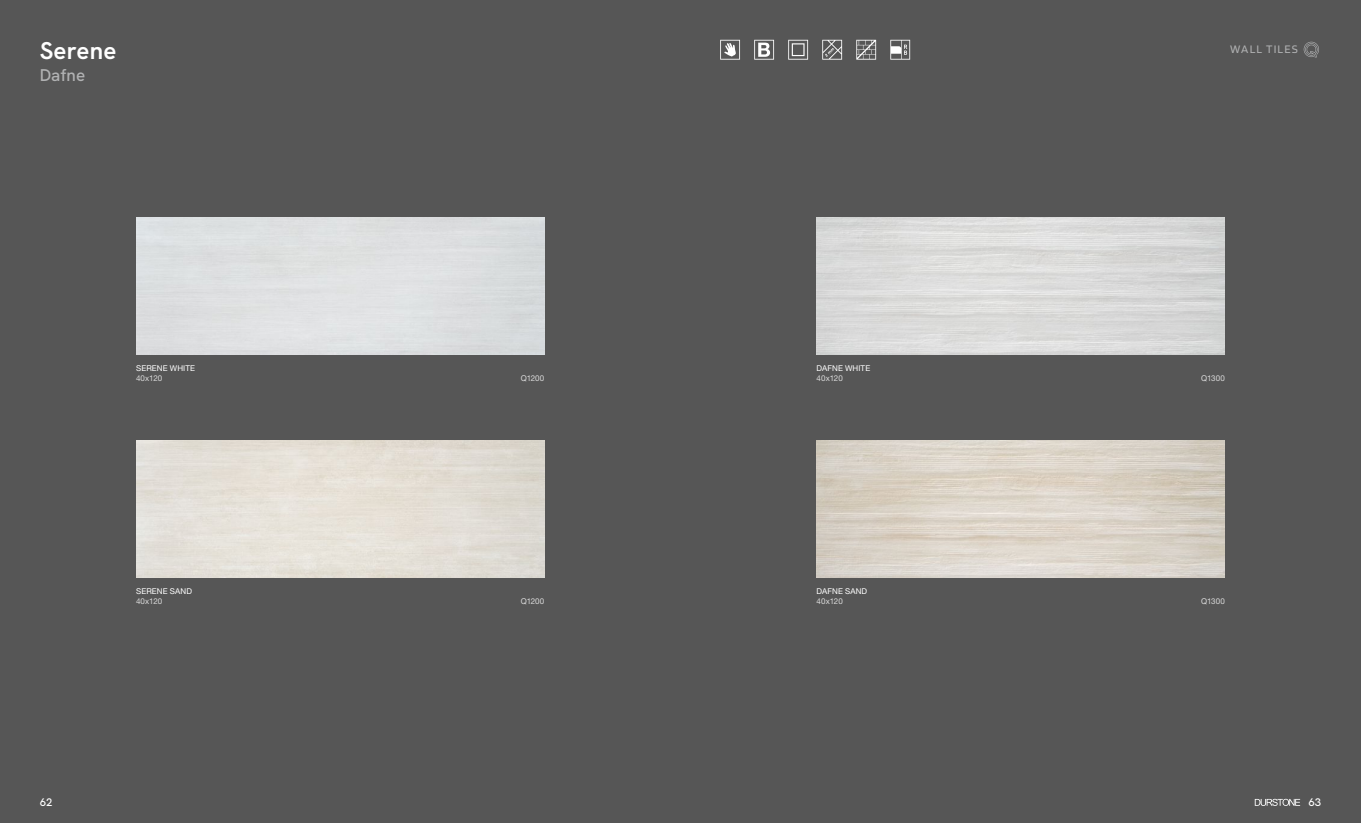
<style>
.page{position:relative;width:1361px;height:823px;background:#fff}
.page>*{position:absolute;margin:0;border:0;box-sizing:border-box;transform-origin:0 0}
.t1{font:700 24px "HK Grotesk";letter-spacing:.01em;color:#fff}
.t2{font:600 17px "HK Grotesk";letter-spacing:.005em;color:#b1b2b3}
.t3{font:12px "Blinker";letter-spacing:.1em;color:#b1b2b3}
.t4{font:600 11px "HK Grotesk";color:#fff}
.t5{font:8px "Helvetica Neue LT Std";letter-spacing:-.005em;color:#dadada}
.t6{font:8px "Helvetica Neue LT Std";letter-spacing:.015em;color:#fff}
</style>
<div class="page">
<div style="left:0;top:0;width:1361px;height:822px;background:#565656"></div>
<img style="left:816px;top:217px;width:409px;height:137px">
<img style="left:816px;top:440px;width:409px;height:137px">
<svg style="left:1303px;top:42px;width:16px;height:15px"></svg>
<svg style="left:822px;top:40px;width:20px;height:20px"></svg>
<svg style="left:856px;top:40px;width:20px;height:20px"></svg>
<svg style="left:720px;top:40px;width:20px;height:20px"></svg>
<svg style="left:788px;top:40px;width:20px;height:20px"></svg>
<svg style="left:890px;top:40px;width:20px;height:20px"></svg>
<svg style="left:754px;top:40px;width:20px;height:20px"></svg>
<div style="left:136px;top:217px;width:408px;height:137px;background:#dddfe1"></div>
<img style="left:136px;top:440px;width:408px;height:137px">
<svg style="left:1254px;top:798px;width:46px;height:7px"></svg>
<h1 class="t1" style="left:40px;top:33px;width:78px">Serene</h1>
<h3 class="t3" style="left:1230px;top:43px;width:69px">WALL TILES</h3>
<h2 class="t2" style="left:40px;top:62px;width:47px">Dafne</h2>
<p class="t6" style="left:136px;top:363px;width:60px">SERENE WHITE</p>
<p class="t5" style="left:136px;top:373px;width:28px">40x120</p>
<p class="t5" style="left:521px;top:373px;width:25px">Q1200</p>
<p class="t6" style="left:136px;top:586px;width:57px">SERENE SAND</p>
<p class="t5" style="left:136px;top:596px;width:28px">40x120</p>
<p class="t5" style="left:521px;top:596px;width:25px">Q1200</p>
<p class="t6" style="left:816px;top:363px;width:55px">DAFNE WHITE</p>
<p class="t5" style="left:816px;top:373px;width:28px">40x120</p>
<p class="t5" style="left:1201px;top:373px;width:25px">Q1300</p>
<p class="t6" style="left:816px;top:586px;width:52px">DAFNE SAND</p>
<p class="t5" style="left:816px;top:596px;width:28px">40x120</p>
<p class="t5" style="left:1201px;top:596px;width:25px">Q1300</p>
<h3 class="t4" style="left:40px;top:793px;width:14px">62</h3>
<h3 class="t4" style="left:1308px;top:793px;width:14px">63</h3>
</div>
